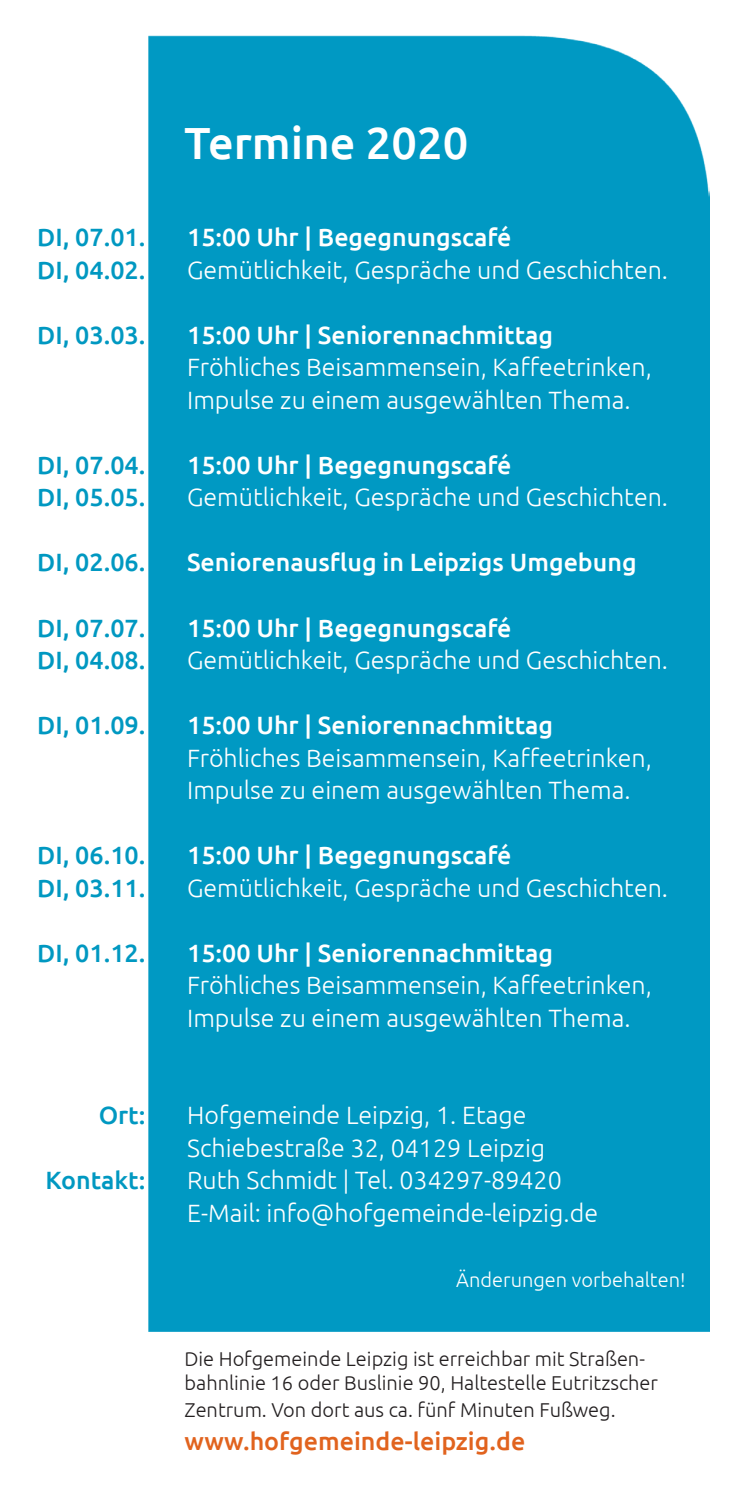
<style>
.page{position:relative;width:745px;height:1489px;background:#fff}
.page>*{position:absolute;margin:0;border:0;box-sizing:border-box;transform-origin:0 0}
.t1{font:500 45px "Ubuntu";color:#fff}
.t2{font:300 25px "Ubuntu";color:#fff}
.t3{font:500 25px "Ubuntu";color:#fff}
.t4{font:500 25px/32.5px "Ubuntu";color:#0098c1}
.t5{font:500 25px "Ubuntu";color:#e1631e}
.t6{font:300 20px/24px "Ubuntu";color:#231f20}
.t7{font:300 20px "Ubuntu";color:#fff}
</style>
<div class="page">
<div style="left:149px;top:35px;width:560px;height:1295px;background:#0099c3"></div>
<p class="t1" style="left:184px;top:114px;width:285px">Termine 2020</p>
<p class="t4" style="left:37px;top:220px;width:110px">DI, 07.01.<br>DI, 04.02.</p>
<p class="t3" style="left:187px;top:221px;width:325px">15:00 Uhr | Begegnungscafé</p>
<p class="t2" style="left:187px;top:255px;width:482px">Gemütlichkeit, Gespräche und Geschichten.</p>
<p class="t4" style="left:37px;top:318px;width:110px">DI, 03.03.</p>
<p class="t3" style="left:187px;top:319px;width:367px">15:00 Uhr | Seniorennachmittag</p>
<p class="t2" style="left:187px;top:352px;width:466px">Fröhliches Beisammensein, Kaffeetrinken,</p>
<p class="t2" style="left:187px;top:385px;width:444px">Impulse zu einem ausgewählten Thema.</p>
<p class="t4" style="left:37px;top:448px;width:110px">DI, 07.04.</p>
<p class="t4" style="left:37px;top:480px;width:110px">DI, 05.05.</p>
<p class="t3" style="left:187px;top:449px;width:325px">15:00 Uhr | Begegnungscafé</p>
<p class="t2" style="left:187px;top:482px;width:482px">Gemütlichkeit, Gespräche und Geschichten.</p>
<p class="t4" style="left:37px;top:545px;width:110px">DI, 02.06.</p>
<p class="t3" style="left:187px;top:546px;width:451px">Seniorenausflug in Leipzigs Umgebung</p>
<p class="t4" style="left:37px;top:610px;width:110px">DI, 07.07.</p>
<p class="t4" style="left:37px;top:643px;width:110px">DI, 04.08.</p>
<p class="t3" style="left:187px;top:611px;width:325px">15:00 Uhr | Begegnungscafé</p>
<p class="t2" style="left:187px;top:645px;width:482px">Gemütlichkeit, Gespräche und Geschichten.</p>
<p class="t4" style="left:37px;top:708px;width:110px">DI, 01.09.</p>
<p class="t3" style="left:187px;top:709px;width:367px">15:00 Uhr | Seniorennachmittag</p>
<p class="t2" style="left:187px;top:742px;width:466px">Fröhliches Beisammensein, Kaffeetrinken,</p>
<p class="t2" style="left:187px;top:775px;width:444px">Impulse zu einem ausgewählten Thema.</p>
<p class="t4" style="left:37px;top:838px;width:110px">DI, 06.10.</p>
<p class="t4" style="left:37px;top:870px;width:110px">DI, 03.11.</p>
<p class="t3" style="left:187px;top:839px;width:325px">15:00 Uhr | Begegnungscafé</p>
<p class="t2" style="left:187px;top:872px;width:482px">Gemütlichkeit, Gespräche und Geschichten.</p>
<p class="t4" style="left:37px;top:935px;width:110px">DI, 01.12.</p>
<p class="t3" style="left:187px;top:936px;width:367px">15:00 Uhr | Seniorennachmittag</p>
<p class="t2" style="left:187px;top:970px;width:466px">Fröhliches Beisammensein, Kaffeetrinken,</p>
<p class="t2" style="left:187px;top:1002px;width:444px">Impulse zu einem ausgewählten Thema.</p>
<p class="t4" style="left:99px;top:1098px;width:48px">Ort:</p>
<p class="t4" style="left:45px;top:1163px;width:101px">Kontakt:</p>
<p class="t2" style="left:187px;top:1100px;width:340px">Hofgemeinde Leipzig, 1. Etage</p>
<p class="t2" style="left:187px;top:1132px;width:359px">Schiebestraße 32, 04129 Leipzig</p>
<p class="t2" style="left:187px;top:1165px;width:376px">Ruth Schmidt | Tel. 034297-89420</p>
<p class="t2" style="left:187px;top:1197px;width:412px">E-Mail: info@hofgemeinde-leipzig.de</p>
<p class="t7" style="left:456px;top:1267px;width:230px">Änderungen vorbehalten!</p>
<p class="t6" style="left:184px;top:1346px;width:475px">Die Hofgemeinde Leipzig ist erreichbar mit Straßen&shy;bahnlinie 16 oder Buslinie 90, Haltestelle Eutritzscher</p>
<p class="t6" style="left:184px;top:1397px;width:432px">Zentrum. Von dort aus ca. fünf Minuten Fußweg.</p>
<p class="t5" style="left:184px;top:1424px;width:342px">www.hofgemeinde-leipzig.de</p>
</div>
